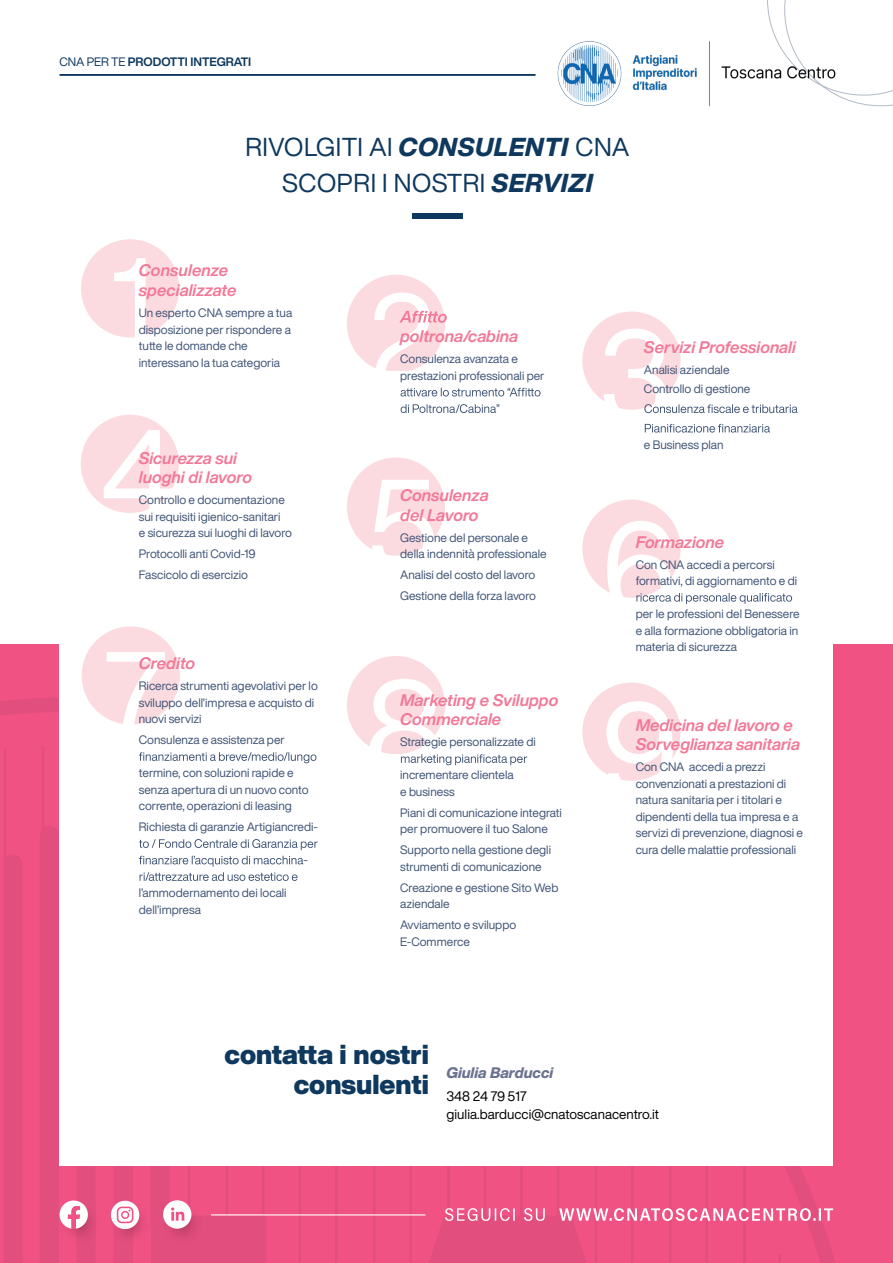
<style>
.page{position:relative;width:893px;height:1263px;background:#fff}
.page>*{position:absolute;margin:0;border:0;box-sizing:border-box;transform-origin:0 0}
.t1{font:900 27px/30px "Helvetica Now Display";color:#0f385e;text-align:right}
.t2{font:25.5px/36px "Helvetica Now Display";letter-spacing:.02em;color:#0f385e;text-align:center}
.t3{font:italic 700 16.5px/19.8px "Helvetica Now Display";letter-spacing:.005em;color:#f27998}
.t4{font:italic 700 expanded 15px "Helvetica Now Display";letter-spacing:.005em;color:#6a728f}
.t5{font:13.5px/18px "Helvetica Now Display";letter-spacing:.005em;color:#000001}
.t6{font:12px/16.5px "Helvetica Now Display";color:#3f5476}
.t7{font:700 12px "Helvetica Now Display";letter-spacing:-.005em;color:#0f385e}
.s1{font-weight:400}
.s2{font-weight:700;font-style:italic;font-stretch:expanded}
</style>
<div class="page">
<div style="left:0;top:644px;width:893px;height:619px;background:#f05284"></div>
<svg style="left:0;top:697px;width:835px;height:566px"></svg>
<svg style="left:282px;top:1166px;width:464px;height:97px"></svg>
<svg style="left:778px;top:1254px;width:3px;height:9px"></svg>
<svg style="left:0;top:745px;width:282px;height:518px;fill:#e74f7f"></svg>
<div style="left:60px;top:607px;width:773px;height:559px;background:#fff"></div>
<svg style="left:767px;top:0;width:126px;height:107px"></svg>
<hr style="left:60px;top:74px;width:475px;height:2px;background:#0f385e">
<div style="left:347px;top:656px;width:98px;height:98px;background:#fbdbe0;border-radius:50%"></div>
<div style="left:81px;top:415px;width:98px;height:98px;background:#fbdbe0;border-radius:50%"></div>
<svg style="left:104px;top:430px;width:68px;height:83px"></svg>
<div style="left:82px;top:626px;width:98px;height:99px;background:#fbdbe0;border-radius:50%"></div>
<div style="left:81px;top:239px;width:98px;height:98px;background:#fbdbe0;border-radius:50%"></div>
<hr style="left:211px;top:1214px;width:214px;height:1px;background:#fff">
<svg style="left:445px;top:1208px;width:100px;height:13px"></svg>
<svg style="left:559px;top:1208px;width:274px;height:13px"></svg>
<svg style="left:110px;top:1203px;width:41px;height:40px"></svg>
<div style="left:111px;top:1201px;width:28px;height:28px;background:#fff;border-radius:50%"></div>
<svg style="left:117px;top:1206px;width:16px;height:17px"></svg>
<svg style="left:58px;top:1202px;width:42px;height:42px"></svg>
<svg style="left:60px;top:1200px;width:28px;height:29px"></svg>
<svg style="left:162px;top:1202px;width:41px;height:42px"></svg>
<div style="left:163px;top:1200px;width:28px;height:29px;background:#fff;border-radius:50%"></div>
<svg style="left:171px;top:1207px;width:13px;height:14px"></svg>
<div style="left:412px;top:213px;width:51px;height:6px;background:#0f385e"></div>
<div style="left:582px;top:312px;width:99px;height:98px;background:#fbdbe0;border-radius:50%"></div>
<svg style="left:604px;top:329px;width:194px;height:104px"></svg>
<div style="left:347px;top:457px;width:98px;height:99px;background:#fbdbe0;border-radius:50%"></div>
<svg style="left:372px;top:480px;width:62px;height:76px"></svg>
<svg style="left:114px;top:258px;width:32px;height:80px"></svg>
<svg style="left:107px;top:652px;width:58px;height:73px"></svg>
<div style="left:582px;top:500px;width:99px;height:98px;background:#fbdbe0;border-radius:50%"></div>
<svg style="left:139px;top:752px;width:177px;height:11px"></svg>
<svg style="left:139px;top:839px;width:179px;height:11px"></svg>
<svg style="left:139px;top:856px;width:164px;height:25px"></svg>
<svg style="left:607px;top:521px;width:185px;height:83px"></svg>
<div style="left:582px;top:683px;width:99px;height:98px;background:#fbdbe0;border-radius:50%"></div>
<svg style="left:606px;top:701px;width:67px;height:80px"></svg>
<div style="left:347px;top:275px;width:98px;height:98px;background:#fbdbe0;border-radius:50%"></div>
<svg style="left:374px;top:293px;width:73px;height:80px"></svg>
<svg style="left:401px;top:388px;width:140px;height:8px"></svg>
<svg style="left:401px;top:404px;width:98px;height:9px"></svg>
<svg style="left:370px;top:679px;width:157px;height:87px"></svg>
<img style="left:557px;top:41px;width:280px;height:65px">
<p class="t7" style="left:60px;top:54px;width:193px"><span class="s1">CNA PER TE</span> PRODOTTI INTEGRATI</p>
<h2 class="t2" style="left:245px;top:129px;width:386px">RIVOLGITI AI <span class="s2">CONSULENTI</span> CNA<br>SCOPRI I NOSTRI <span class="s2">SERVIZI</span></h2>
<h3 class="t3" style="left:139px;top:261px;width:99px">Consulenze specializzate</h3>
<p class="t6" style="left:139px;top:305px;width:155px">Un esperto CNA sempre a tua disposizione per rispondere a tutte le domande che interessano la tua categoria</p>
<h3 class="t3" style="left:400px;top:327px;width:119px">poltrona/cabina</h3>
<p class="t6" style="left:400px;top:351px;width:146px">Consulenza avanzata e prestazioni professionali per</p>
<h3 class="t3" style="left:644px;top:337px;width:153px">Servizi Professionali</h3>
<p class="t6" style="left:644px;top:360px;width:108px;line-height:19.5px">Analisi aziendale<br>Controllo di gestione</p>
<h3 class="t3" style="left:139px;top:448px;width:115px">Sicurezza sui luoghi di lavoro</h3>
<p class="t6" style="left:139px;top:492px;width:155px">Controllo e documentazione sui requisiti igienico-sanitari<br>e sicurezza sui luoghi di lavoro</p>
<p class="t6" style="left:139px;top:543px;width:118px;line-height:21px">Protocolli anti Covid-19<br>Fascicolo di esercizio</p>
<h3 class="t3" style="left:139px;top:653px;width:58px">Credito</h3>
<p class="t6" style="left:139px;top:678px;width:181px">Ricerca strumenti agevolativi per lo sviluppo dell’impresa e acquisto di nuovi servizi</p>
<p class="t6" style="left:139px;top:732px;width:147px">Consulenza e assistenza per</p>
<p class="t6" style="left:139px;top:765px;width:171px">termine, con soluzioni rapide e senza apertura di un nuovo conto corrente, operazioni di leasing</p>
<p class="t6" style="left:139px;top:819px;width:181px">Richiesta di garanzie Artigiancredi-</p>
<p class="t6" style="left:303px;top:852px;width:6px">-</p>
<p class="t6" style="left:139px;top:885px;width:149px">l’ammodernamento dei locali dell’impresa</p>
<h3 class="t3" style="left:400px;top:485px;width:90px">Consulenza del Lavoro</h3>
<p class="t6" style="left:400px;top:529px;width:148px">Gestione del personale e della indennità professionale</p>
<p class="t6" style="left:400px;top:564px;width:137px;line-height:21px">Analisi del costo del lavoro<br>Gestione della forza lavoro</p>
<h3 class="t3" style="left:400px;top:690px;width:160px">Marketing e Sviluppo<br>Commerciale</h3>
<p class="t6" style="left:400px;top:734px;width:137px">Strategie personalizzate di</p>
<p class="t6" style="left:400px;top:767px;width:115px">incrementare clientela e business</p>
<p class="t6" style="left:400px;top:804px;width:163px">Piani di comunicazione integrati per promuovere il tuo Salone</p>
<p class="t6" style="left:400px;top:842px;width:152px">Supporto nella gestione degli strumenti di comunicazione</p>
<p class="t6" style="left:400px;top:879px;width:160px">Creazione e gestione Sito Web aziendale</p>
<p class="t6" style="left:400px;top:917px;width:118px">Avviamento e sviluppo<br>E-Commerce</p>
<p class="t6" style="left:644px;top:436px;width:81px">e Business plan</p>
<h3 class="t3" style="left:636px;top:532px;width:90px">Formazione</h3>
<p class="t6" style="left:636px;top:556px;width:163px">Con CNA accedi a percorsi formativi, di aggiornamento e di</p>
<p class="t6" style="left:636px;top:605px;width:166px">per le professioni del Benessere e alla formazione obbligatoria in materia di sicurezza</p>
<h3 class="t3" style="left:636px;top:715px;width:166px">Medicina del lavoro e<br>Sorveglianza sanitaria</h3>
<p class="t6" style="left:636px;top:759px;width:169px">Con CNA accedi a prezzi convenzionati a prestazioni di natura sanitaria per i titolari e dipendenti della tua impresa e a servizi di prevenzione, diagnosi e cura delle malattie professionali</p>
<h1 class="t1" style="left:225px;top:1040px;width:206px">contatta i nostri consulenti</h1>
<p class="t4" style="left:446px;top:1063px;width:108px">Giulia Barducci</p>
<p class="t5" style="left:446px;top:1087px;width:214px">348 24 79 517 giulia.barducci@cnatoscanacentro.it</p>
</div>
